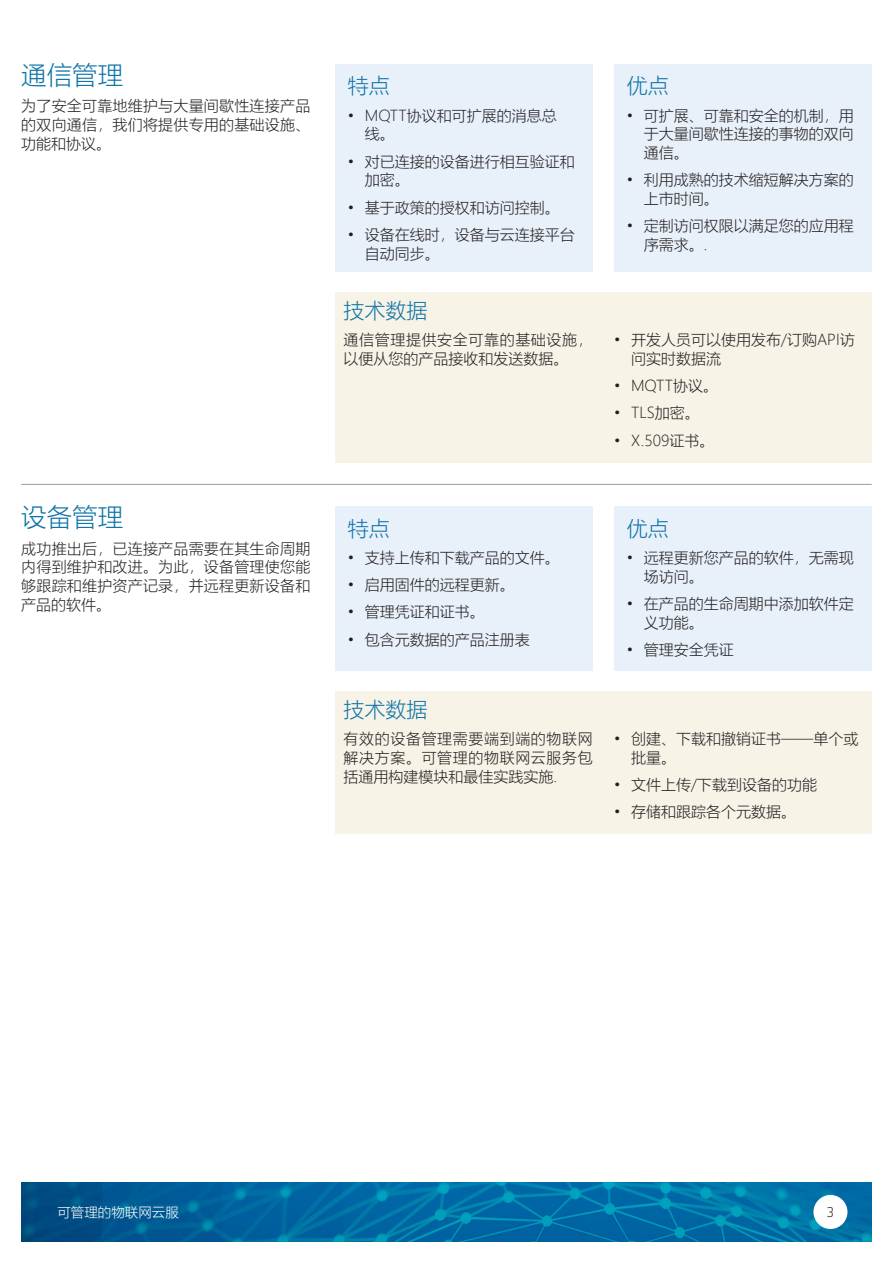
<style>
.page{position:relative;width:893px;height:1263px;background:#fff}
.page>*{position:absolute;margin:0;border:0;box-sizing:border-box;transform-origin:0 0}
.Grand_mellom_heading{font:300 25.5px "Microsoft Ya Hei";color:#0f74a8}
.mellom_heading{font:300 21px "Microsoft Ya Hei";color:#0f74a8}
.Brød{font:300 15px/18.8px "Microsoft Ya Hei";color:#231f20}
.Brød-2{font:300 15px/18.8px "Microsoft Ya Hei";letter-spacing:.04em;color:#231f20}
.t1{font:300 13.5px "Microsoft Ya Hei";color:#fff}
.t2{font:300 13.5px "Telenor";color:#231f20}
</style>
<div class="page">
<img style="left:21px;top:1182px;width:851px;height:60px">
<div style="left:813px;top:1195px;width:34px;height:34px;background:#fff;border-radius:50%"></div>
<hr style="left:21px;top:484px;width:851px;height:1px;background:#959ca1">
<div style="left:335px;top:64px;width:258px;height:207px;background:#e8f0f9"></div>
<div style="left:614px;top:64px;width:258px;height:207px;background:#e8f0f9"></div>
<div style="left:335px;top:293px;width:537px;height:170px;background:#f8f3e7"></div>
<div style="left:335px;top:506px;width:258px;height:164px;background:#e8f0f9"></div>
<div style="left:614px;top:506px;width:258px;height:164px;background:#e8f0f9"></div>
<div style="left:335px;top:691px;width:537px;height:142px;background:#f8f3e7"></div>
<p class="Grand_mellom_heading" style="left:21px;top:58px;width:104px">通信管理</p>
<p class="Brød" style="left:21px;top:96px;width:291px;text-align:justify">为了安全可靠地维护与大量间歇性连接产品的双向通信，我们将提供专用的基础设施、功能和协议。</p>
<p class="Grand_mellom_heading" style="left:21px;top:500px;width:104px">设备管理</p>
<p class="Brød" style="left:21px;top:538px;width:291px;text-align:justify">成功推出后，已连接产品需要在其生命周期内得到维护和改进。为此，设备管理使您能够跟踪和维护资产记录，并远程更新设备和产品的软件。</p>
<p class="mellom_heading" style="left:348px;top:72px;width:43px">特点</p>
<p class="Brød" style="left:365px;top:105px;width:194px;text-indent:-17px">• MQTT协议和可扩展的消息总线。</p>
<p class="Brød" style="left:365px;top:151px;width:211px;text-indent:-17px">• 对已连接的设备进行相互验证和加密。</p>
<p class="Brød" style="left:348px;top:197px;width:214px">• 基于政策的授权和访问控制。</p>
<p class="Brød" style="left:365px;top:225px;width:211px;text-indent:-17px">• 设备在线时，设备与云连接平台自动同步。</p>
<p class="mellom_heading" style="left:627px;top:72px;width:43px">优点</p>
<p class="Brød" style="left:644px;top:105px;width:211px;text-align:justify;text-indent:-17px">• 可扩展、可靠和安全的机制，用于大量间歇性连接的事物的双向通信。</p>
<p class="Brød" style="left:644px;top:170px;width:211px;text-indent:-17px">• 利用成熟的技术缩短解决方案的上市时间。</p>
<p class="Brød" style="left:644px;top:216px;width:211px;text-indent:-17px">• 定制访问权限以满足您的应用程序需求。.</p>
<p class="mellom_heading" style="left:344px;top:296px;width:85px">技术数据</p>
<p class="Brød-2" style="left:344px;top:330px;width:251px">通信管理提供安全可靠的基础设施，以便从您的产品接收和发送数据。</p>
<p class="Brød" style="left:631px;top:330px;width:225px;text-indent:-17px">• 开发人员可以使用发布/订购API访问实时数据流</p>
<p class="Brød" style="left:614px;top:376px;width:106px">• MQTT协议。</p>
<p class="Brød" style="left:614px;top:403px;width:87px">• TLS加密。</p>
<p class="Brød" style="left:614px;top:431px;width:102px">• X.509证书。</p>
<p class="mellom_heading" style="left:348px;top:514px;width:43px">特点</p>
<p class="Brød" style="left:348px;top:548px;width:214px">• 支持上传和下载产品的文件。</p>
<p class="Brød" style="left:348px;top:575px;width:169px">• 启用固件的远程更新。</p>
<p class="Brød" style="left:348px;top:602px;width:139px">• 管理凭证和证书。</p>
<p class="Brød" style="left:348px;top:629px;width:184px">• 包含元数据的产品注册表</p>
<p class="mellom_heading" style="left:627px;top:514px;width:43px">优点</p>
<p class="Brød" style="left:644px;top:548px;width:211px;text-indent:-17px">• 远程更新您产品的软件，无需现场访问。</p>
<p class="Brød" style="left:644px;top:594px;width:211px;text-indent:-17px">• 在产品的生命周期中添加软件定义功能。</p>
<p class="Brød" style="left:627px;top:640px;width:109px">• 管理安全凭证</p>
<p class="mellom_heading" style="left:344px;top:695px;width:85px">技术数据</p>
<p class="Brød" style="left:344px;top:729px;width:251px;text-align:justify">有效的设备管理需要端到端的物联网解决方案。可管理的物联网云服务包括通用构建模块和最佳实践实施.</p>
<p class="Brød" style="left:631px;top:729px;width:229px;text-indent:-17px">• 创建、下载和撤销证书——单个或批量。</p>
<p class="Brød" style="left:614px;top:775px;width:204px">• 文件上传/下载到设备的功能</p>
<p class="Brød" style="left:614px;top:802px;width:184px">• 存储和跟踪各个元数据。</p>
<p class="t1" style="left:57px;top:1203px;width:123px">可管理的物联网云服</p>
<p class="t2" style="left:827px;top:1204px;width:9px">3</p>
</div>
